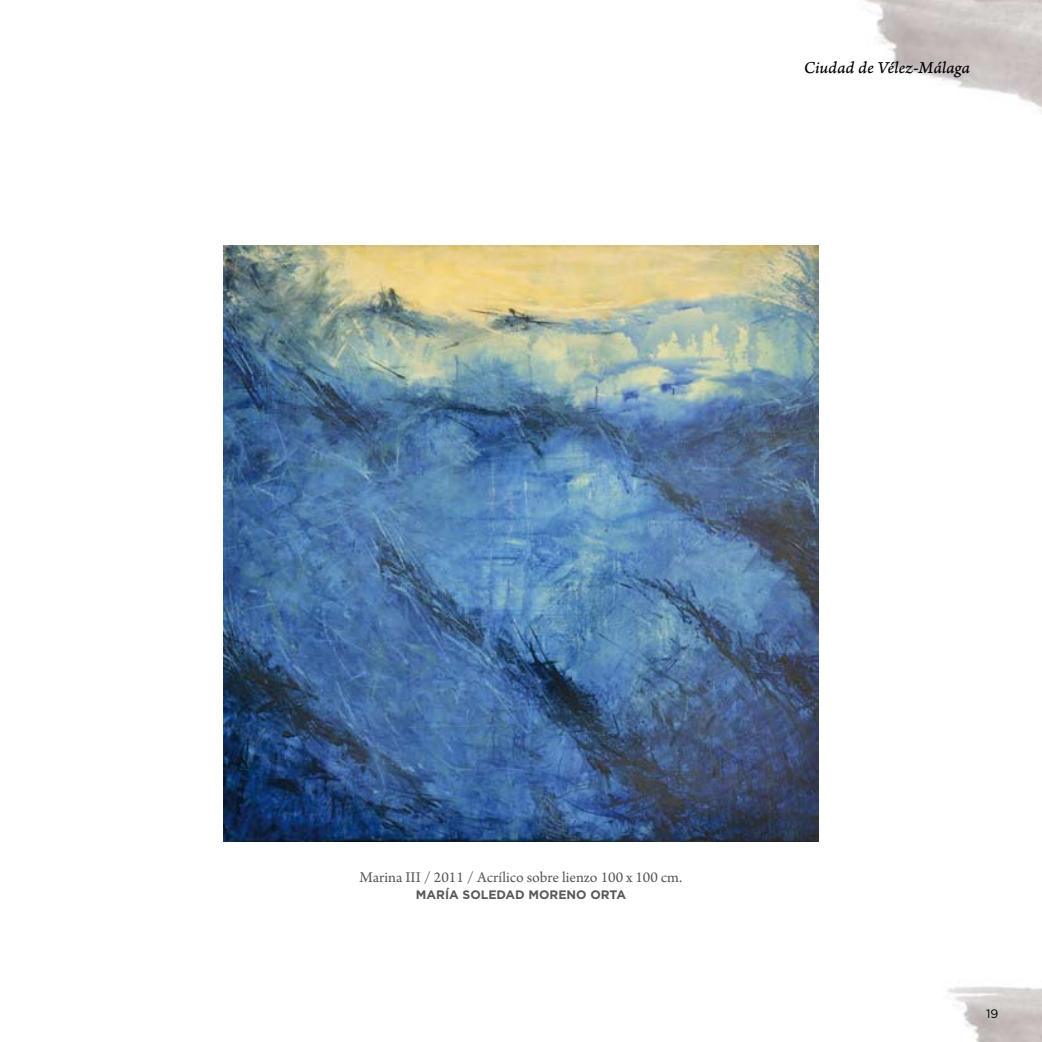
<style>
.page{position:relative;width:1042px;height:1042px;background:#fff}
.page>*{position:absolute;margin:0;border:0;box-sizing:border-box;transform-origin:0 0}
.t1{font:17.5px "Arno Pro Italic Caption";letter-spacing:-.005em;color:#000}
.t2{font:15.75px "Arno Pro";color:#58585a}
.t3{font:700 12.25px "Gotham";color:#58585a}
.t4{font:12.25px "Gotham";color:#000}
</style>
<div class="page">
<img style="left:947px;top:986px;width:95px;height:56px">
<img style="left:864px;top:0;width:178px;height:112px">
<img style="left:223px;top:246px;width:596px;height:595px">
<p class="t1" style="left:804px;top:57px;width:168px">Ciudad de Vélez-Málaga</p>
<p class="t2" style="left:360px;top:868px;width:324px">Marina III / 2011 / Acrílico sobre lienzo 100 x 100 cm.</p>
<p class="t3" style="left:416px;top:887px;width:212px">MARÍA SOLEDAD MORENO ORTA</p>
<p class="t4" style="left:986px;top:1007px;width:14px">19</p>
</div>
